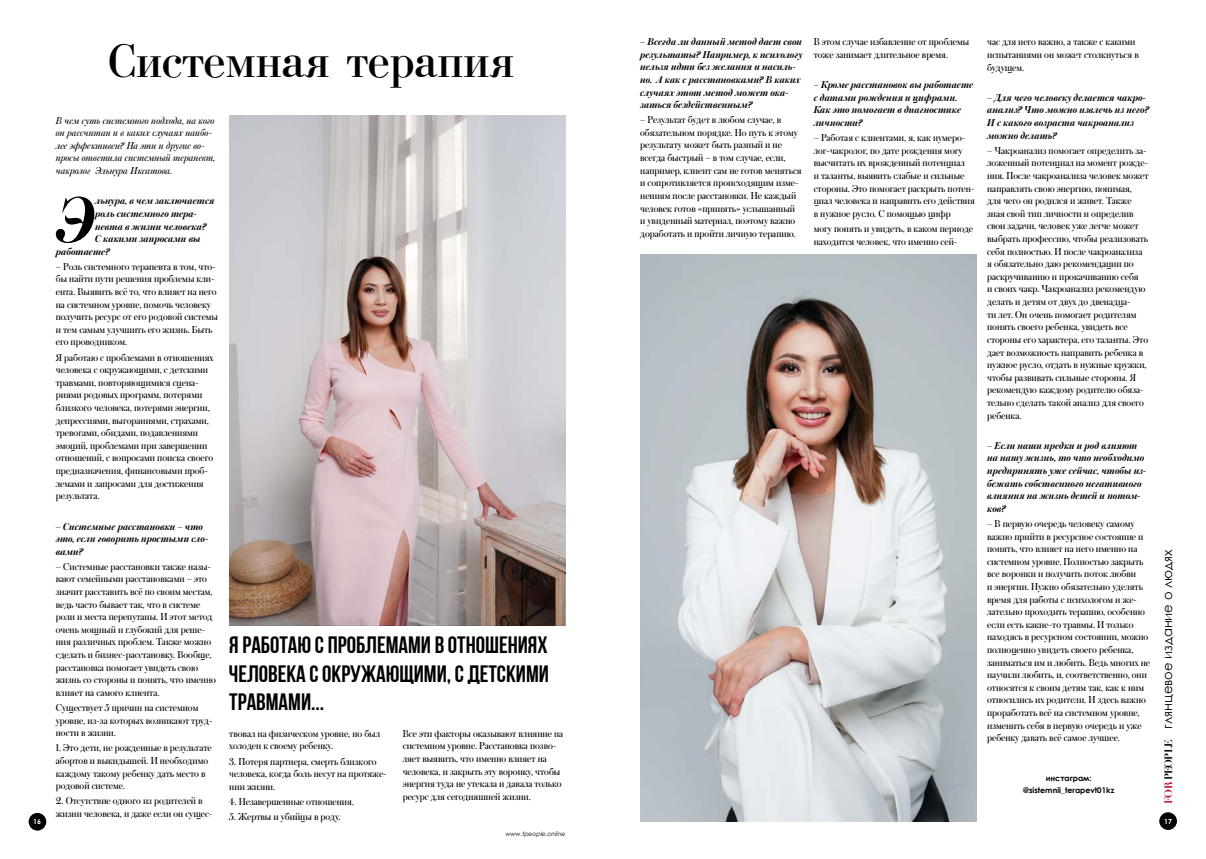
<style>
.page{position:relative;width:1206px;height:859px;background:#fff}
.page>*{position:absolute;margin:0;border:0;box-sizing:border-box;transform-origin:0 0}
.t1{font:italic 600 68.08px "Austin Cyr";color:#000}
.t2{font:49px "Bodoni";color:#000}
.t3{font:23.62px/28.3px "Bebas Neue Cyrillic";color:#000;text-align:justify}
.t4{font:13.12px "Century Gothic";color:#000}
.t5{font:10.5px/12.6px "Austin Cyr";color:#000}
.t6{font:italic 600 10.5px/12.6px "Austin Cyr";color:#000}
.t7{font:italic 10.5px/12.6px "Austin Cyr";color:#000}
.t8{font:700 7.88px/11.9px "Century Gothic";color:#000;text-align:center}
.t9{font:700 7px "Century Gothic";color:#fff}
.t10{font:italic 6.12px "Century Gothic";color:#000}
.s1{font-family:"Didot";font-weight:700;font-size:10.5px;color:#b70b36}
.s2{font-family:"Didot";font-weight:700;font-size:10.5px}
</style>
<div class="page">
<div style="left:1159px;top:812px;width:17px;height:17px;background:#000;border-radius:50%"></div>
<div style="left:29px;top:812px;width:17px;height:18px;background:#000;border-radius:50%"></div>
<img style="left:229px;top:115px;width:337px;height:510px">
<img style="left:640px;top:254px;width:336px;height:567px">
<p class="t6" style="left:640px;top:35px;width:164px">– Всегда ли данный метод дает свои результаты? Например, к психологу нельзя идти без желания и насиль&shy;но. А как с расстановками? В каких случаях этот метод может ока&shy;заться бездейственным?</p>
<p class="t5" style="left:640px;top:113px;width:163px">– Результат будет в любом случае, в обязательном порядке. Но путь к этому результату может быть разный и не всегда быстрый – в том случае, если, например, клиент сам не готов меняться и сопротивляется происходящим изме&shy;нениям после расстановки. Не каждый человек готов «принять» услышанный и увиденный материал, поэтому важно доработать и пройти личную терапию.</p>
<p class="t5" style="left:813px;top:35px;width:157px">В этом случае избавление от проблемы тоже занимает длительное время.</p>
<p class="t6" style="left:813px;top:78px;width:161px">– Кроме расстановок вы работаете с датами рождения и цифрами.<br>Как это помогает в диагностике личности?</p>
<p class="t5" style="left:813px;top:131px;width:163px">– Работая с клиентами, я, как нумеро&shy;лог-чакролог, по дате рождения могу высчитать их врожденный потенциал<br>и таланты, выявить слабые и сильные стороны. Это помогает раскрыть потен&shy;циал человека и направить его действия в нужное русло. С помощью цифр</p>
<p class="t5" style="left:813px;top:222px;width:161px">могу понять и увидеть, в каком периоде находится человек, что именно сей-</p>
<p class="t5" style="left:987px;top:35px;width:153px">час для него важно, а также с какими испытаниями он может столкнуться в будущем.</p>
<p class="t6" style="left:987px;top:91px;width:163px">– Для чего человеку делается чакро&shy;анализ? Что можно извлечь из него?<br>И с какого возраста чакроанализ можно делать?</p>
<p class="t5" style="left:987px;top:144px;width:163px">– Чакроанализ помогает определить за&shy;ложенный потенциал на момент рожде&shy;ния. После чакроанализа человек может направлять свою энергию, понимая, для чего он родился и живет. Также зная свой тип личности и определив свои задачи, человек уже легче может выбрать профессию, чтобы реализовать себя полностью. И после чакроанализа я обязательно даю рекомендации по раскручиванию и прокачиванию себя<br>и своих чакр. Чакроанализ рекомендую делать и детям от двух до двенадца-<br>ти лет. Он очень помогает родителям понять своего ребенка, увидеть все стороны его характера, его таланты. Это дает возможность направить ребенка в нужное русло, отдать в нужные кружки, чтобы развивать сильные стороны. Я рекомендую каждому родителю обяза&shy;тельно сделать такой анализ для своего ребенка.</p>
<p class="t6" style="left:987px;top:438px;width:161px">– Если наши предки и род влияют на нашу жизнь, то что необходимо предпринять уже сейчас, чтобы из&shy;бежать собственного негативного влияния на жизнь детей и потом&shy;ков?</p>
<p class="t5" style="left:987px;top:516px;width:164px">– В первую очередь человеку самому важно прийти в ресурсное состояние и понять, что влияет на него именно на системном уровне. Полностью закрыть все воронки и получить поток любви<br>и энергии. Нужно обязательно уделять время для работы с психологом и же&shy;лательно проходить терапию, особенно если есть какие-то травмы. И только находясь в ресурсном состоянии, можно полноценно увидеть своего ребенка, заниматься им и любить. Ведь многих не научили любить, и, соответственно, они относятся к своим детям так, как к ним относились их родители. И здесь важно проработать всё на системном уровне, изменить себя в первую очередь и уже ребенку давать всё самое лучшее.</p>
<p class="t8" style="left:1023px;top:771px;width:93px">инстаграм: @sistemnii_terapevt01kz</p>
<h2 class="t2" style="left:107px;top:35px;width:408px">Системная терапия</h2>
<p class="t7" style="left:56px;top:114px;width:161px">В чем суть системного подхода, на кого он рассчитан и в каких случаях наибо&shy;лее эффективен? На эти и другие во&shy;просы ответила системный терапевт, чакролог Эльнура Иксатова.</p>
<h1 class="t1" style="left:56px;top:171px;width:40px">Э</h1>
<p class="t6" style="left:95px;top:194px;width:121px">льнура, в чем заключается</p>
<p class="t6" style="left:95px;top:207px;width:103px">роль системного тера-</p>
<p class="t6" style="left:95px;top:219px;width:113px">певта в жизни человека?</p>
<p class="t6" style="left:95px;top:232px;width:107px">С какими запросами вы</p>
<p class="t6" style="left:56px;top:244px;width:55px">работаете?</p>
<p class="t5" style="left:56px;top:260px;width:164px">– Роль системного терапевта в том, что&shy;бы найти пути решения проблемы кли&shy;ента. Выявить всё то, что влияет на него на системном уровне, помочь человеку получить ресурс от его родовой системы и тем самым улучшить его жизнь. Быть его проводником.</p>
<p class="t5" style="left:56px;top:350px;width:159px">Я работаю с проблемами в отношениях человека с окружающими, с детскими травмами, повторяющимися сцена&shy;риями родовых программ, потерями близкого человека, потерями энергии, депрессиями, выгораниями, страхами, тревогами, обидами, подавлениями эмоций, проблемами при завершении отношений, с вопросами поиска своего предназначения, финансовыми проб&shy;лемами и запросами для достижения результата.</p>
<p class="t6" style="left:56px;top:519px;width:154px">– Системные расстановки – что это, если говорить простыми сло&shy;вами?</p>
<p class="t5" style="left:56px;top:559px;width:162px">– Системные расстановки также назы&shy;вают семейными расстановками – это значит расставить всё по своим местам, ведь часто бывает так, что в системе роли и места перепутаны. И этот метод очень мощный и глубокий для реше&shy;ния различных проблем. Также можно сделать и бизнес-расстановку. Вообще, расстановка помогает увидеть свою жизнь со стороны и понять, что именно влияет на самого клиента.</p>
<p class="t5" style="left:56px;top:700px;width:158px">Существует 5 причин на системном уровне, из-за которых возникают труд&shy;ности в жизни.</p>
<p class="t5" style="left:56px;top:741px;width:157px">1. Это дети, не рожденные в результате абортов и выкидышей. И необходимо каждому такому ребенку дать место в родовой системе.</p>
<p class="t5" style="left:56px;top:794px;width:158px">2. Отсутствие одного из родителей в жизни человека, и даже если он сущес-</p>
<p class="t4" style="left:1158px;top:803px;width:256px;rotate:-90deg"><span class="s1">FOR</span> <span class="s2">PEOPLE</span> глянцевое издание о людях</p>
<h3 class="t3" style="left:229px;top:630px;width:321px">Я работаю с проблемами в отношениях человека с окружающими, с детскими травмами...</h3>
<p class="t5" style="left:229px;top:726px;width:152px">твовал на физическом уровне, но был холоден к своему ребенку.</p>
<p class="t5" style="left:229px;top:754px;width:159px">3. Потеря партнера, смерть близкого человека, когда боль несут на протяже&shy;нии жизни.</p>
<p class="t5" style="left:229px;top:794px;width:126px">4. Незавершенные отношения.</p>
<p class="t5" style="left:229px;top:809px;width:113px">5. Жертвы и убийцы в роду.</p>
<p class="t5" style="left:403px;top:726px;width:162px">Все эти факторы оказывают влияние на системном уровне. Расстановка позво&shy;ляет выявить, что именно влияет на человека, и закрыть эту воронку, чтобы энергия туда не утекала и давала только ресурс для сегодняшней жизни.</p>
<p class="t9" style="left:33px;top:816px;width:9px">16</p>
<p class="t9" style="left:1164px;top:815px;width:9px">17</p>
<p class="t10" style="left:505px;top:829px;width:62px">www.tpeople.online</p>
</div>
